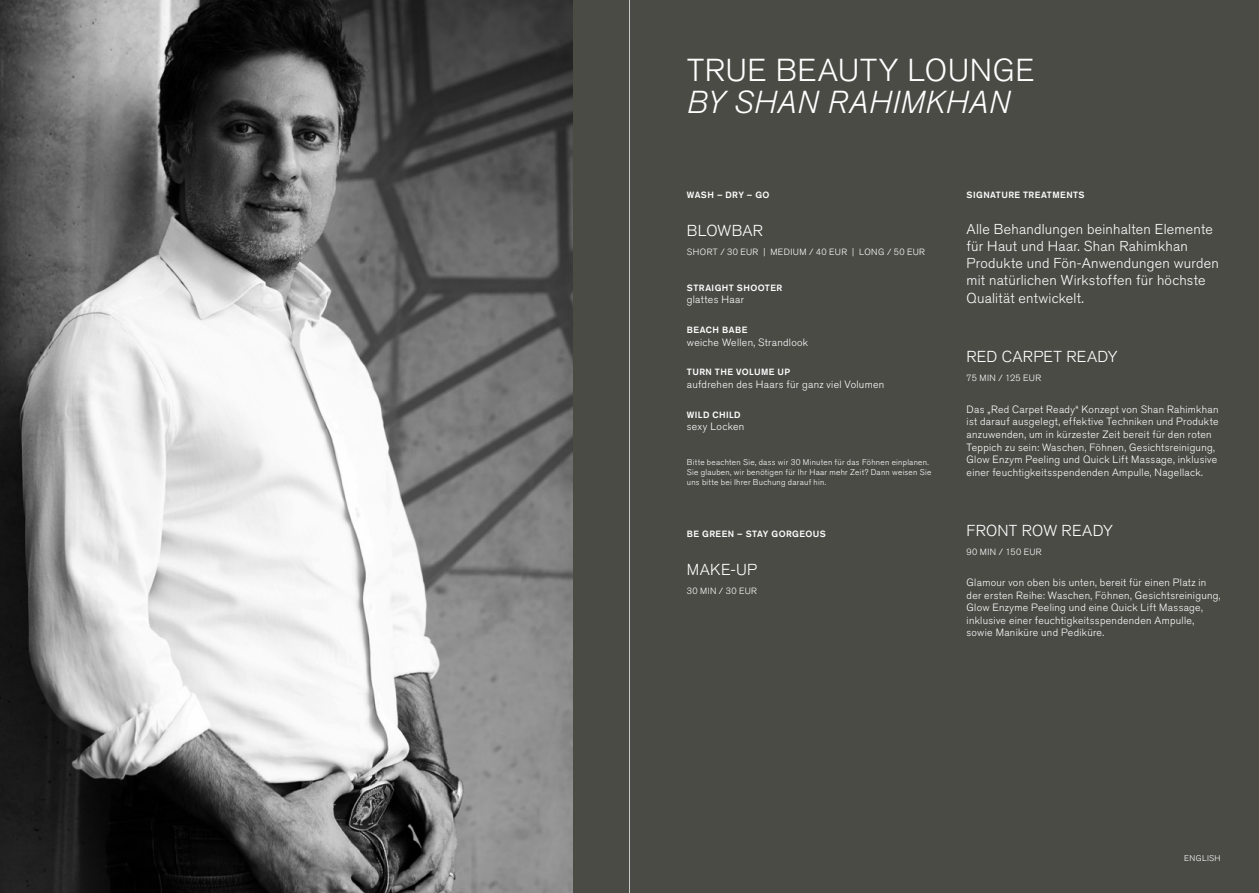
<style>
.page{position:relative;width:1259px;height:893px;background:#4b4b46}
.page>*{position:absolute;margin:0;border:0;box-sizing:border-box;transform-origin:0 0}
.t1{font:300 31.5px "Akzidenz Grotesk BE";letter-spacing:.015em;color:#fff}
.t2{font:italic 300 31.5px "Akzidenz Grotesk BE";letter-spacing:.015em;color:#fff}
.t3{font:300 15.75px "Akzidenz Grotesk BE";letter-spacing:.015em;color:#fff}
.t4{font:300 14.25px/17.1px "Akzidenz Grotesk BE";letter-spacing:.015em;color:#fff}
.t5{font:300 10.5px/12.6px "Akzidenz Grotesk BE";letter-spacing:.025em;color:#fff}
.t6{font:500 9px "Akzidenz Grotesk BE";letter-spacing:.05em;color:#fff}
.t7{font:300 9px "Akzidenz Grotesk BE";letter-spacing:.04em;color:#fff}
.t8{font:300 9px "Akzidenz Grotesk BE";letter-spacing:.02em;color:#fff}
.t9{font:300 8.25px/9.9px "Akzidenz Grotesk BE";letter-spacing:.035em;color:#fff}
</style>
<div class="page">
<img style="left:0;top:0;width:572px;height:893px">
<hr style="left:629px;top:0;width:1px;height:893px;background:#c6c7c8">
<h1 class="t1" style="left:687px;top:52px;width:349px">TRUE BEAUTY LOUNGE</h1>
<h1 class="t2" style="left:687px;top:84px;width:324px">BY SHAN RAHIMKHAN</h1>
<p class="t6" style="left:687px;top:189px;width:84px">WASH – DRY – GO</p>
<h2 class="t3" style="left:687px;top:222px;width:78px">BLOWBAR</h2>
<p class="t7" style="left:687px;top:247px;width:240px">SHORT / 30 EUR | MEDIUM / 40 EUR | LONG / 50 EUR</p>
<p class="t6" style="left:687px;top:282px;width:97px">STRAIGHT SHOOTER</p>
<p class="t5" style="left:687px;top:294px;width:59px">glattes Haar</p>
<p class="t6" style="left:687px;top:324px;width:62px">BEACH BABE</p>
<p class="t5" style="left:687px;top:336px;width:123px">weiche Wellen, Strandlook</p>
<p class="t6" style="left:687px;top:367px;width:105px">TURN THE VOLUME UP</p>
<p class="t5" style="left:687px;top:378px;width:199px">aufdrehen des Haars für ganz viel Volumen</p>
<p class="t6" style="left:687px;top:409px;width:55px">WILD CHILD</p>
<p class="t5" style="left:687px;top:421px;width:59px">sexy Locken</p>
<p class="t9" style="left:687px;top:458px;width:246px">Bitte beachten Sie, dass wir 30 Minuten für das Föhnen einplanen.<br>Sie glauben, wir benötigen für Ihr Haar mehr Zeit? Dann weisen Sie uns bitte bei Ihrer Buchung darauf hin.</p>
<p class="t6" style="left:687px;top:528px;width:140px">BE GREEN – STAY GORGEOUS</p>
<h2 class="t3" style="left:687px;top:560px;width:72px">MAKE-UP</h2>
<p class="t7" style="left:687px;top:585px;width:72px">30 MIN / 30 EUR</p>
<p class="t6" style="left:966px;top:189px;width:119px">SIGNATURE TREATMENTS</p>
<h3 class="t4" style="left:966px;top:221px;width:254px">Alle Behandlungen beinhalten Elemente für Haut und Haar. Shan Rahimkhan Produkte und Fön-Anwendungen wurden mit natürlichen Wirkstoffen für höchste Qualität entwickelt.</h3>
<h2 class="t3" style="left:966px;top:348px;width:153px">RED CARPET READY</h2>
<p class="t8" style="left:966px;top:373px;width:76px">75 MIN / 125 EUR</p>
<p class="t5" style="left:966px;top:403px;width:254px">Das „Red Carpet Ready“ Konzept von Shan Rahimkhan ist darauf ausgelegt, effektive Techniken und Produkte anzuwenden, um in kürzester Zeit bereit für den roten Teppich zu sein: Waschen, Föhnen, Gesichtsreinigung, Glow Enzym Peeling und Quick Lift Massage, inklusive einer feuchtigkeitsspendenden Ampulle, Nagellack.</p>
<h2 class="t3" style="left:966px;top:521px;width:148px">FRONT ROW READY</h2>
<p class="t7" style="left:966px;top:546px;width:77px">90 MIN / 150 EUR</p>
<p class="t5" style="left:966px;top:576px;width:256px">Glamour von oben bis unten, bereit für einen Platz in der ersten Reihe: Waschen, Föhnen, Gesichtsreinigung, Glow Enzyme Peeling und eine Quick Lift Massage, inklusive einer feuchtigkeitsspendenden Ampulle, sowie Maniküre und Pediküre.</p>
<p class="t9" style="left:1184px;top:853px;width:38px">ENGLISH</p>
</div>
